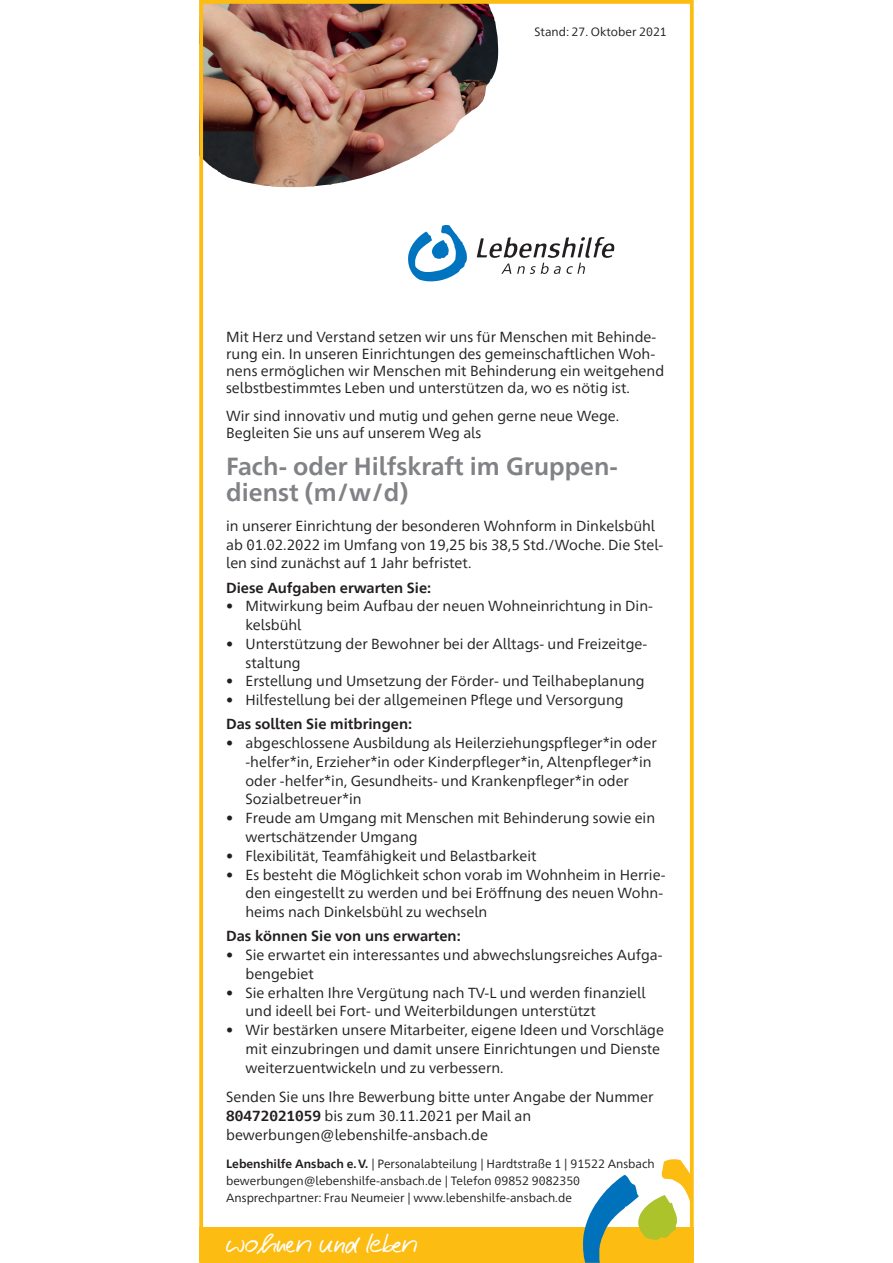
<style>
.page{position:relative;width:893px;height:1263px;background:#fff}
.page>*{position:absolute;margin:0;border:0;box-sizing:border-box;transform-origin:0 0}
.t1{font:30.3px "Nifty Script";color:#fff}
.t2{font:700 24.6px/26.5px "Frutiger Neue 1450 Pro";color:#808285}
.t3{font:14.55px/18.8px "Frutiger Neue 1450 Pro";color:#231f20}
.t4{font:700 14.55px "Frutiger Neue 1450 Pro";color:#231f20}
.t5{font:12px/17.1px "Frutiger Neue 1450 Pro";color:#231f20}
.s1{font-weight:700}
</style>
<div class="page">
<img style="left:204px;top:5px;width:294px;height:182px">
<div style="left:199px;top:0;width:495px;height:1263px;border:4px solid #fdbc12"></div>
<div style="left:199px;top:1227px;width:495px;height:35px;background:#fdbc12"></div>
<svg style="left:583px;top:1159px;width:109px;height:104px"></svg>
<svg style="left:408px;top:225px;width:59px;height:56px"></svg>
<svg style="left:477px;top:237px;width:137px;height:37px"></svg>
<p class="t5" style="left:534px;top:22px;width:134px">Stand: 27. Oktober 2021</p>
<p class="t3" style="left:226px;top:327px;width:440px;line-height:17.1px">Mit Herz und Verstand setzen wir uns für Menschen mit Behinde&shy;rung ein. In unseren Einrichtungen des gemeinschaftlichen Woh&shy;nens ermöglichen wir Menschen mit Behinderung ein weitgehend selbstbestimmtes Leben und unterstützen da, wo es nötig ist.</p>
<p class="t3" style="left:226px;top:406px;width:395px;line-height:17.1px">Wir sind innovativ und mutig und gehen gerne neue Wege.<br>Begleiten Sie uns auf unserem Weg als</p>
<h2 class="t2" style="left:226px;top:451px;width:393px">Fach- oder Hilfskraft im Gruppen&shy;dienst (m/w/d)</h2>
<p class="t3" style="left:226px;top:515px;width:439px">in unserer Einrichtung der besonderen Wohnform in Dinkelsbühl ab 01.02.2022 im Umfang von 19,25 bis 38,5 Std./Woche. Die Stel&shy;len sind zunächst auf 1 Jahr befristet.</p>
<p class="t4" style="left:226px;top:577px;width:207px">Diese Aufgaben erwarten Sie:</p>
<p class="t3" style="left:245px;top:596px;width:409px;text-indent:-19px">• Mitwirkung beim Aufbau der neuen Wohneinrichtung in Din&shy;kelsbühl</p>
<p class="t3" style="left:245px;top:633px;width:403px;text-indent:-19px">• Unterstützung der Bewohner bei der Alltags- und Freizeitge&shy;staltung</p>
<p class="t3" style="left:226px;top:671px;width:420px">• Erstellung und Umsetzung der Förder- und Teilhabeplanung</p>
<p class="t3" style="left:226px;top:690px;width:399px">• Hilfestellung bei der allgemeinen Pflege und Versorgung</p>
<p class="t4" style="left:226px;top:714px;width:188px">Das sollten Sie mitbringen:</p>
<p class="t3" style="left:245px;top:733px;width:413px;text-indent:-19px">• abgeschlossene Ausbildung als Heilerziehungspfleger*in oder -helfer*in, Erzieher*in oder Kinderpfleger*in, Altenpfleger*in oder -helfer*in, Gesundheits- und Krankenpfleger*in oder Sozialbetreuer*in</p>
<p class="t3" style="left:245px;top:808px;width:411px;text-indent:-19px">• Freude am Umgang mit Menschen mit Behinderung sowie ein wertschätzender Umgang</p>
<p class="t3" style="left:226px;top:845px;width:312px">• Flexibilität, Teamfähigkeit und Belastbarkeit</p>
<p class="t3" style="left:245px;top:864px;width:421px;text-indent:-19px">• Es besteht die Möglichkeit schon vorab im Wohnheim in Herrie&shy;den eingestellt zu werden und bei Eröffnung des neuen Wohn&shy;heims nach Dinkelsbühl zu wechseln</p>
<p class="t4" style="left:226px;top:926px;width:236px">Das können Sie von uns erwarten:</p>
<p class="t3" style="left:245px;top:944px;width:419px;text-indent:-19px">• Sie erwartet ein interessantes und abwechslungsreiches Aufga&shy;bengebiet</p>
<p class="t3" style="left:245px;top:982px;width:402px;text-indent:-19px">• Sie erhalten Ihre Vergütung nach TV-L und werden finanziell und ideell bei Fort- und Weiterbildungen unterstützt</p>
<p class="t3" style="left:245px;top:1019px;width:420px;text-indent:-19px">• Wir bestärken unsere Mitarbeiter, eigene Ideen und Vorschläge mit einzubringen und damit unsere Einrichtungen und Dienste weiterzuentwickeln und zu verbessern.</p>
<p class="t3" style="left:226px;top:1086px;width:429px">Senden Sie uns Ihre Bewerbung bitte unter Angabe der Nummer<br><span class="s1">80472021059</span> bis zum 30.11.2021 per Mail an bewerbungen@lebenshilfe-ansbach.de</p>
<p class="t5" style="left:226px;top:1154px;width:430px"><span class="s1">Lebenshilfe Ansbach e.V.</span> | Personalabteilung | Hardtstraße 1 | 91522 Ansbach bewerbungen@lebenshilfe-ansbach.de | Telefon 09852 9082350<br>Ansprechpartner: Frau Neumeier | www.lebenshilfe-ansbach.de</p>
<h1 class="t1" style="left:225px;top:1219px;width:193px">wohnen und leben</h1>
</div>
